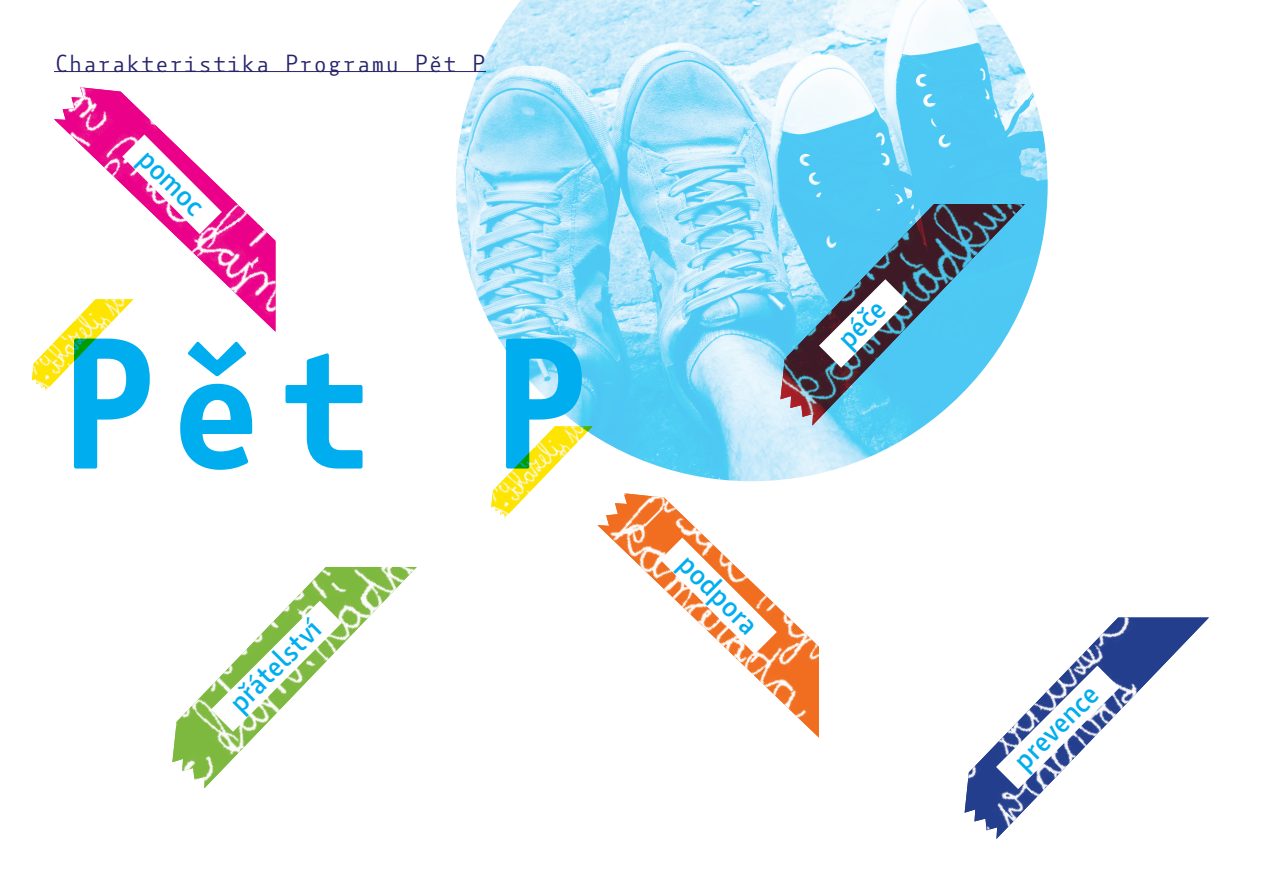
<style>
.page{position:relative;width:1263px;height:893px;background:#fff}
.page>*{position:absolute;margin:0;border:0;box-sizing:border-box;transform-origin:0 0}
.t1{font:600 180px "Botanika Mono";color:#00aeef}
.t2{font:500 30.6px "Botanika";color:#00aeef}
.t3{font:24px "Botanika Mono";color:#28246a}
</style>
<div class="page">
<img style="left:456px;top:0;width:592px;height:481px">
<hr style="left:54px;top:71px;width:432px;height:1px;background:#28246a">
<img style="left:54px;top:87px;width:221px;height:245px">
<svg style="left:122px;top:134px;width:100px;height:100px"></svg>
<img style="left:172px;top:567px;width:245px;height:221px">
<svg style="left:211px;top:601px;width:131px;height:131px"></svg>
<img style="left:964px;top:617px;width:245px;height:222px">
<svg style="left:996px;top:666px;width:123px;height:123px"></svg>
<img style="left:597px;top:493px;width:222px;height:245px">
<svg style="left:660px;top:538px;width:117px;height:116px"></svg>
<img style="left:780px;top:204px;width:245px;height:222px">
<svg style="left:819px;top:279px;width:88px;height:89px"></svg>
<img style="left:32px;top:299px;width:101px;height:92px">
<img style="left:491px;top:426px;width:102px;height:92px">
<p class="t3" style="left:54px;top:47px;width:434px">Charakteristika Programu Pět P</p>
<p class="t2" style="left:157px;top:140px;width:82px;rotate:45deg">pomoc</p>
<h1 class="t1" style="left:54px;top:283px;width:541px">Pět P</h1>
<p class="t2" style="left:220px;top:693px;width:118px;rotate:-45deg">přátelství</p>
<p class="t2" style="left:697px;top:545px;width:101px;rotate:45deg">podpora</p>
<p class="t2" style="left:828px;top:329px;width:56px;rotate:-45deg">péče</p>
<p class="t2" style="left:1004px;top:751px;width:108px;rotate:-45deg">prevence</p>
</div>
